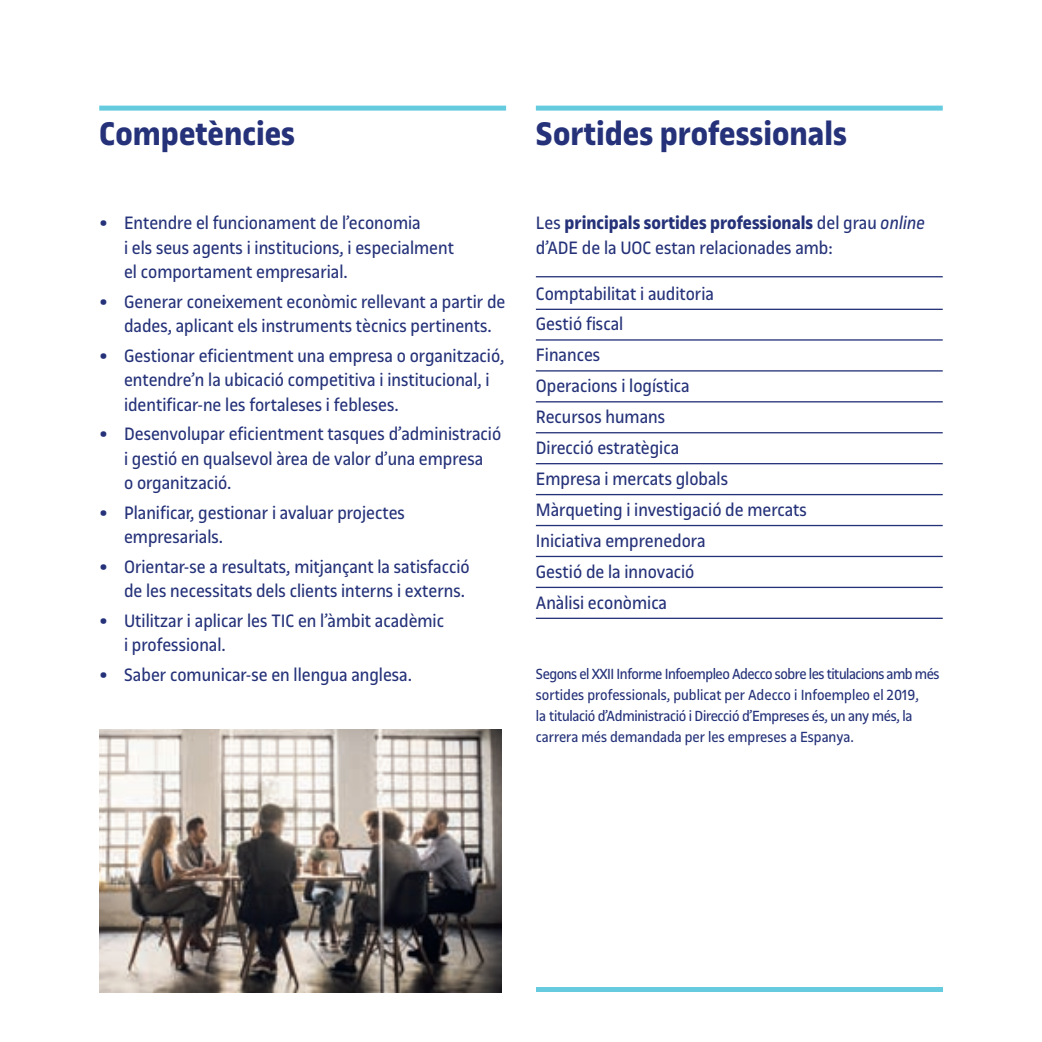
<style>
.page{position:relative;width:1042px;height:1042px;background:#fff}
.page>*{position:absolute;margin:0;border:0;box-sizing:border-box;transform-origin:0 0}
.t1{font:700 35px "UOC Sans";color:#253279}
.t2{font:19.25px/24.5px "UOC Sans";color:#253279}
.t3{font:15.75px/21px "UOC Sans";letter-spacing:-.02em;color:#253279}
.s1{font-weight:700;font-size:22.75px}
.s2{font-weight:700}
.s3{font-style:italic}
.s4{font-style:inherit}
</style>
<div class="page">
<div style="left:99px;top:106px;width:407px;height:5px;background:#67cbdf"></div>
<div style="left:536px;top:987px;width:407px;height:5px;background:#67cbdf"></div>
<img style="left:99px;top:729px;width:402px;height:263px">
<div style="left:536px;top:106px;width:407px;height:5px;background:#67cbdf"></div>
<hr style="left:536px;top:276px;width:407px;height:1px;background:#253279">
<hr style="left:536px;top:309px;width:407px;height:1px;background:#253279">
<hr style="left:536px;top:339px;width:407px;height:2px;background:#253279">
<hr style="left:536px;top:370px;width:407px;height:1px;background:#253279">
<hr style="left:536px;top:401px;width:407px;height:1px;background:#253279">
<hr style="left:536px;top:432px;width:407px;height:1px;background:#253279">
<hr style="left:536px;top:463px;width:407px;height:1px;background:#253279">
<hr style="left:536px;top:494px;width:407px;height:1px;background:#253279">
<hr style="left:536px;top:525px;width:407px;height:1px;background:#253279">
<hr style="left:536px;top:556px;width:407px;height:1px;background:#253279">
<hr style="left:536px;top:587px;width:407px;height:1px;background:#253279">
<hr style="left:536px;top:618px;width:407px;height:1px;background:#253279">
<h1 class="t1" style="left:99px;top:114px;width:197px">Competències</h1>
<p class="t2" style="left:124px;top:211px;width:331px;text-indent:-25px"><span class="s1">•</span> Entendre el funcionament de l’economia<br>i els seus agents i institucions, i especialment el comportament empresarial.</p>
<p class="t2" style="left:99px;top:290px;width:408px;text-align:center"><span class="s1">•</span> Generar coneixement econòmic rellevant a partir de dades, aplicant els instruments tècnics pertinents.</p>
<p class="t2" style="left:124px;top:343px;width:382px;text-indent:-25px"><span class="s1">•</span> Gestionar eficientment una empresa o organització, entendre’n la ubicació competitiva i institucional, i identificar-ne les fortaleses i febleses.</p>
<p class="t2" style="left:124px;top:422px;width:379px;text-indent:-25px"><span class="s1">•</span> Desenvolupar eficientment tasques d’administració i gestió en qualsevol àrea de valor d’una empresa<br>o organització.</p>
<p class="t2" style="left:124px;top:500px;width:282px;text-indent:-25px"><span class="s1">•</span> Planificar, gestionar i avaluar projectes empresarials.</p>
<p class="t2" style="left:99px;top:554px;width:372px;text-align:right"><span class="s1">•</span> Orientar-se a resultats, mitjançant la satisfacció de les necessitats dels clients interns i externs.</p>
<p class="t2" style="left:124px;top:608px;width:321px;text-indent:-25px"><span class="s1">•</span> Utilitzar i aplicar les TIC en l’àmbit acadèmic i professional.</p>
<p class="t2" style="left:99px;top:662px;width:314px"><span class="s1">•</span> Saber comunicar-se en llengua anglesa.</p>
<h1 class="t1" style="left:536px;top:114px;width:313px">Sortides professionals</h1>
<p class="t2" style="left:536px;top:211px;width:391px">Les <span class="s2">principals sortides professionals</span> del grau <span class="s3">online </span>d’ADE de la UOC estan relacionades amb:</p>
<p class="t2" style="left:536px;top:278px;width:273px;line-height:30.8px">Comptabilitat i auditoria<br>Gestió fiscal<br>Finances<br>Operacions i logística<br>Recursos humans<br>Direcció estratègica<br>Empresa i mercats globals<br>Màrqueting i investigació de mercats<br>Iniciativa emprenedora<br>Gestió de la innovació<br>Anàlisi econòmica</p>
<p class="t3" style="left:536px;top:663px;width:405px">Segons el <span class="s4">XXII</span> Informe Infoempleo Adecco sobre les titulacions amb més sortides professionals, publicat per Adecco i Infoempleo el 2019,<br>la titulació d’Administració i Direcció d’Empreses és, un any més, la carrera més demandada per les empreses a Espanya.</p>
</div>
